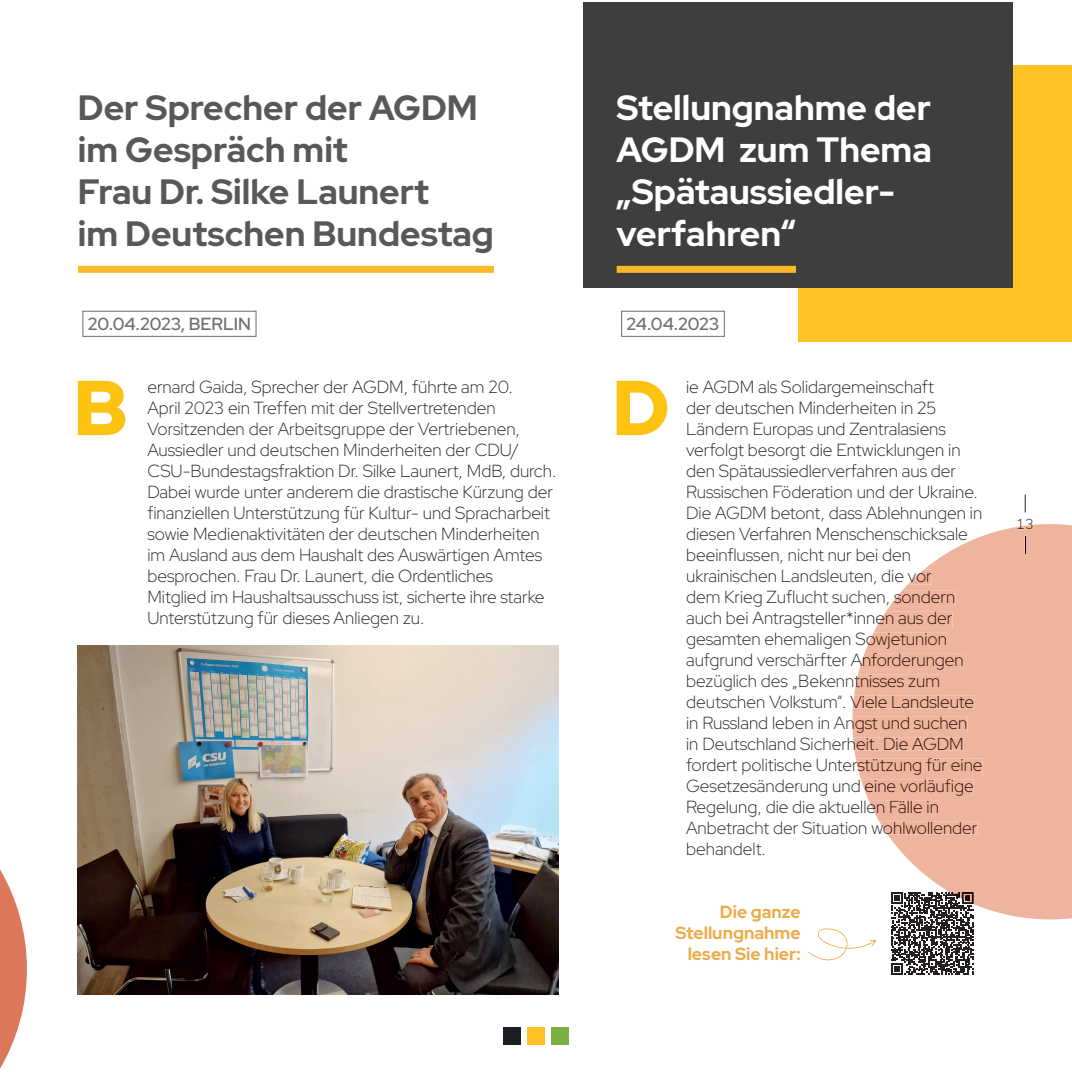
<style>
.page{position:relative;width:1072px;height:1072px;background:#fff}
.page>*{position:absolute;margin:0;border:0;box-sizing:border-box;transform-origin:0 0}
.t1{font:900 77.52px "Red Hat Display";color:#fec210}
.t2{font:700 35px/42px "Red Hat Display";color:#57585a}
.t3{font:700 35px/42px "Red Hat Display";color:#fff}
.t4{font:300 17.5px/21px "Red Hat Display";color:#231f20}
.t5{font:300 17.5px/21px "Red Hat Display";color:#210701}
.t6{font:700 17.5px/21px "Red Hat Display";color:#edac4c;text-align:right}
.t7{font:600 17.5px "Red Hat Display";color:#6c6d70}
.t8{font:200 14px "Creo";color:#210701}
</style>
<div class="page">
<div style="left:551px;top:1026px;width:17px;height:18px;background:#7cb040"></div>
<div style="left:527px;top:1026px;width:18px;height:18px;background:#fec224"></div>
<div style="left:503px;top:1026px;width:18px;height:18px;background:#1b1f22"></div>
<svg style="left:1024px;top:494px;width:1px;height:18px"></svg>
<svg style="left:0;top:869px;width:27px;height:199px"></svg>
<div style="left:798px;top:66px;width:273px;height:276px;background:#fec224"></div>
<div style="left:583px;top:3px;width:429px;height:285px;background:#3e3e3f"></div>
<div style="left:78px;top:266px;width:416px;height:7px;background:#fbb828"></div>
<div style="left:83px;top:311px;width:173px;height:25px;border:1px solid #6c6d70"></div>
<div style="left:616px;top:266px;width:180px;height:7px;background:#fbb828"></div>
<div style="left:621px;top:311px;width:103px;height:25px;border:1px solid #6c6d70"></div>
<img style="left:78px;top:645px;width:480px;height:349px">
<svg style="left:808px;top:928px;width:68px;height:32px"></svg>
<svg style="left:852px;top:524px;width:219px;height:395px;fill:#efb49e"></svg>
<svg style="left:1017px;top:525px;width:15px;height:4px"></svg>
<svg style="left:1024px;top:535px;width:1px;height:18px"></svg>
<svg style="left:907px;top:569px;width:24px;height:15px"></svg>
<svg style="left:852px;top:590px;width:122px;height:118px;background:#f1bfad"></svg>
<svg style="left:852px;top:716px;width:115px;height:34px;background:#efb59f"></svg>
<svg style="left:855px;top:758px;width:127px;height:76px;background:#f0bca9"></svg>
<svg style="left:891px;top:892px;width:82px;height:82px"></svg>
<h2 class="t2" style="left:78px;top:86px;width:417px">Der Sprecher der AGDM im Gespräch mit<br>Frau Dr. Silke Launert<br>im Deutschen Bundestag</h2>
<p class="t7" style="left:88px;top:312px;width:165px">20.04.2023, BERLIN</p>
<h1 class="t1" style="left:73px;top:357px;width:56px">B</h1>
<p class="t4" style="left:147px;top:376px;width:410px">ernard Gaida, Sprecher der AGDM, führte am 20.<br>April 2023 ein Treffen mit der Stellvertretenden Vorsitzenden der Arbeitsgruppe der Vertriebenen, Aussiedler und deutschen Minderheiten der CDU/ CSU-Bundestagsfraktion Dr. Silke Launert, MdB, durch.<br>Dabei wurde unter anderem die drastische Kürzung der finanziellen Unterstützung für Kultur- und Spracharbeit sowie Medienaktivitäten der deutschen Minderheiten im Ausland aus dem Haushalt des Auswärtigen Amtes besprochen. Frau Dr. Launert, die Ordentliches Mitglied im Haushaltsausschuss ist, sicherte ihre starke Unterstützung für dieses Anliegen zu.</p>
<h2 class="t3" style="left:616px;top:86px;width:317px">Stellungnahme der<br>AGDM zum Thema „Spätaussiedler&shy;verfahren“</h2>
<p class="t7" style="left:626px;top:312px;width:94px">24.04.2023</p>
<h1 class="t1" style="left:612px;top:357px;width:59px">D</h1>
<p class="t4" style="left:686px;top:376px;width:298px">ie AGDM als Solidargemeinschaft<br>der deutschen Minderheiten in 25<br>Ländern Europas und Zentralasiens verfolgt besorgt die Entwicklungen in den Spätaussiedlerverfahren aus der Russischen Föderation und der Ukraine.<br>Die AGDM betont, dass Ablehnungen in diesen Verfahren Menschenschicksale beeinflussen, nicht nur bei den</p>
<p class="t5" style="left:686px;top:565px;width:298px">ukrainischen Landsleuten, die vor<br>dem Krieg Zuflucht suchen, sondern auch bei Antragsteller*innen aus der gesamten ehemaligen Sowjetunion aufgrund verschärfter Anforderungen bezüglich des „Bekenntnisses zum deutschen Volkstum“. Viele Landsleute in Russland leben in Angst und suchen in Deutschland Sicherheit. Die AGDM fordert politische Unterstützung für eine Gesetzesänderung und eine vorläufige Regelung, die die aktuellen Fälle in Anbetracht der Situation wohlwollender</p>
<p class="t4" style="left:824px;top:607px;width:8px">ll</p>
<p class="t4" style="left:686px;top:838px;width:81px">behandelt.</p>
<p class="t6" style="left:675px;top:901px;width:127px">Die ganze<br>Stellungnahme lesen Sie hier:</p>
<p class="t8" style="left:1016px;top:516px;width:20px">13</p>
</div>
